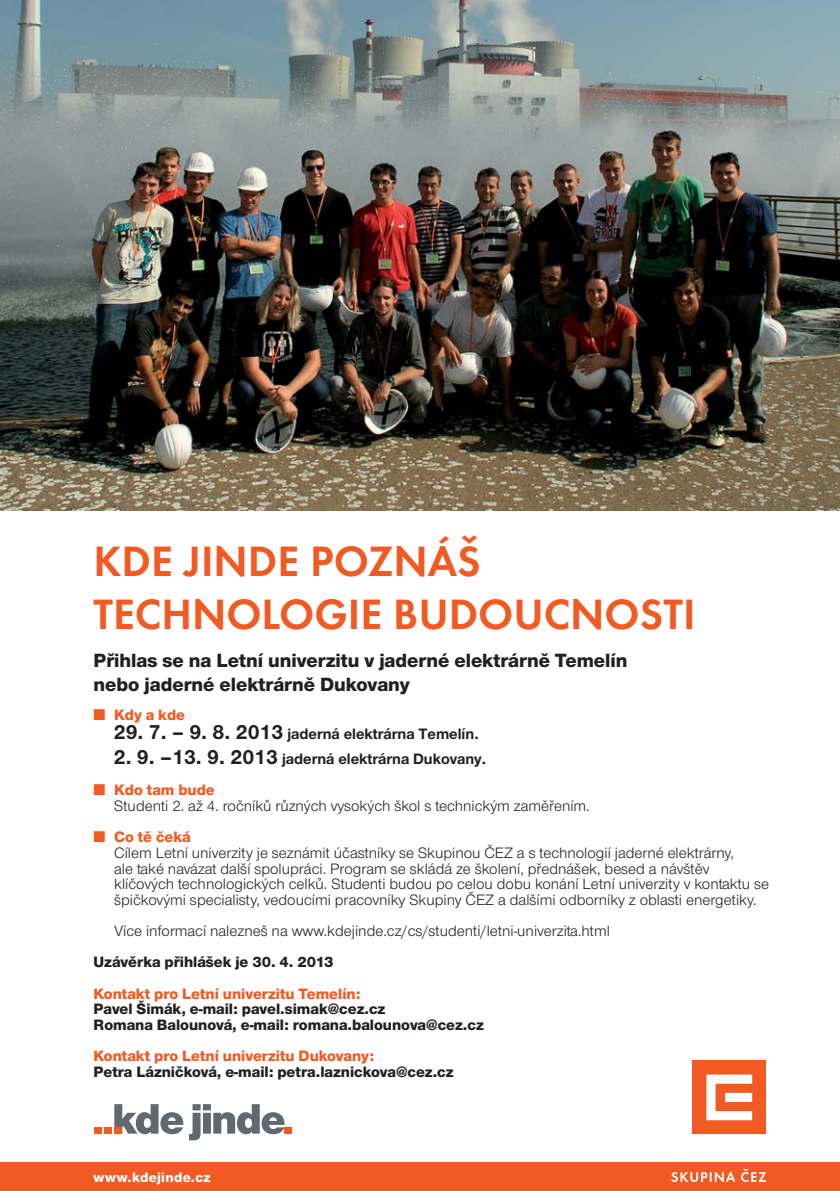
<style>
.page{position:relative;width:840px;height:1191px;background:#fff}
.page>*{position:absolute;margin:0;border:0;box-sizing:border-box;transform-origin:0 0}
.t1{font:600 44px/52.8px "Futura CEZCE";color:#f15a22}
.t2{font:800 19.8px/23.8px "Nimbus CEZ";color:#231f20}
.t3{font:15.6px/15.6px "Nimbus CEZ";color:#231f20}
.t4{font:800 15.6px/15.6px "Nimbus CEZ";color:#231f20}
.t5{font:700 15.6px "Nimbus CEZCE";color:#231f20}
.t6{font:800 15.6px "Nimbus CEZ";color:#f15a22}
.t7{font:800 14.2px "Nimbus CEZ";letter-spacing:.02em;color:#fff}
.s1{font-size:21.2px}
.s2{color:#f15a22}
.s3{font-weight:800;color:#f15a22}
</style>
<div class="page">
<svg style="left:114px;top:1104px;width:170px;height:36px"></svg>
<div style="left:114px;top:1127px;width:8px;height:6px;background:#f15a22"></div>
<div style="left:104px;top:1127px;width:8px;height:6px;background:#f15a22"></div>
<div style="left:93px;top:1127px;width:8px;height:6px;background:#f15a22"></div>
<div style="left:284px;top:1127px;width:8px;height:6px;background:#f15a22"></div>
<div style="left:0;top:1162px;width:839px;height:29px;background:#f15a22"></div>
<div style="left:692px;top:1060px;width:73px;height:74px;background:#f15a22"></div>
<svg style="left:706px;top:1074px;width:45px;height:46px"></svg>
<svg style="left:671px;top:1168px;width:94px;height:14px"></svg>
<img style="left:0;top:0;width:839px;height:510px">
<h1 class="t1" style="left:93px;top:535px;width:603px">KDE JINDE POZNÁŠ<br>TECHNOLOGIE BUDOUCNOSTI</h1>
<p class="t2" style="left:93px;top:649px;width:535px">Přihlas se na Letní univerzitu v jaderné elektrárně Temelín nebo jaderné elektrárně Dukovany</p>
<p class="t6" style="left:93px;top:709px;width:93px">■ Kdy a kde</p>
<p class="t5" style="left:114px;top:727px;width:366px"><span class="s1">29. 7. – 9. 8. 2013</span> jaderná elektrárna Temelín.</p>
<p class="t5" style="left:114px;top:753px;width:374px"><span class="s1">2. 9. –13. 9. 2013</span> jaderná elektrárna Dukovany.</p>
<p class="t3" style="left:114px;top:784px;width:477px;text-indent:-21px"><span class="s2">■</span> <span class="s3">Kdo tam bude<br></span>Studenti 2. až 4. ročníků různých vysokých škol s technickým zaměřením.</p>
<p class="t3" style="left:114px;top:830px;width:656px;text-indent:-21px"><span class="s2">■</span> <span class="s3">Co tě čeká<br></span>Cílem Letní univerzity je seznámit účastníky se Skupinou ČEZ a s technologií jaderné elektrárny,<br>ale také navázat další spolupráci. Program se skládá ze školení, přednášek, besed a návštěv klíčových technologických celků. Studenti budou po celou dobu konání Letní univerzity v kontaktu se špičkovými specialisty, vedoucími pracovníky Skupiny ČEZ a dalšími odborníky z oblasti energetiky.</p>
<p class="t3" style="left:114px;top:924px;width:497px">Více informací nalezneš na www.kdejinde.cz/cs/studenti/letni-univerzita.html</p>
<p class="t4" style="left:93px;top:954px;width:241px">Uzávěrka přihlášek je 30. 4. 2013</p>
<p class="t6" style="left:93px;top:987px;width:268px">Kontakt pro Letní univerzitu Temelín:</p>
<p class="t4" style="left:93px;top:1001px;width:391px">Pavel Šimák, e-mail: pavel.simak@cez.cz<br>Romana Balounová, e-mail: romana.balounova@cez.cz</p>
<p class="t6" style="left:93px;top:1049px;width:282px">Kontakt pro Letní univerzitu Dukovany:</p>
<p class="t4" style="left:93px;top:1064px;width:361px">Petra Lázničková, e-mail: petra.laznickova@cez.cz</p>
<p class="t7" style="left:93px;top:1171px;width:118px">www.kdejinde.cz</p>
</div>
